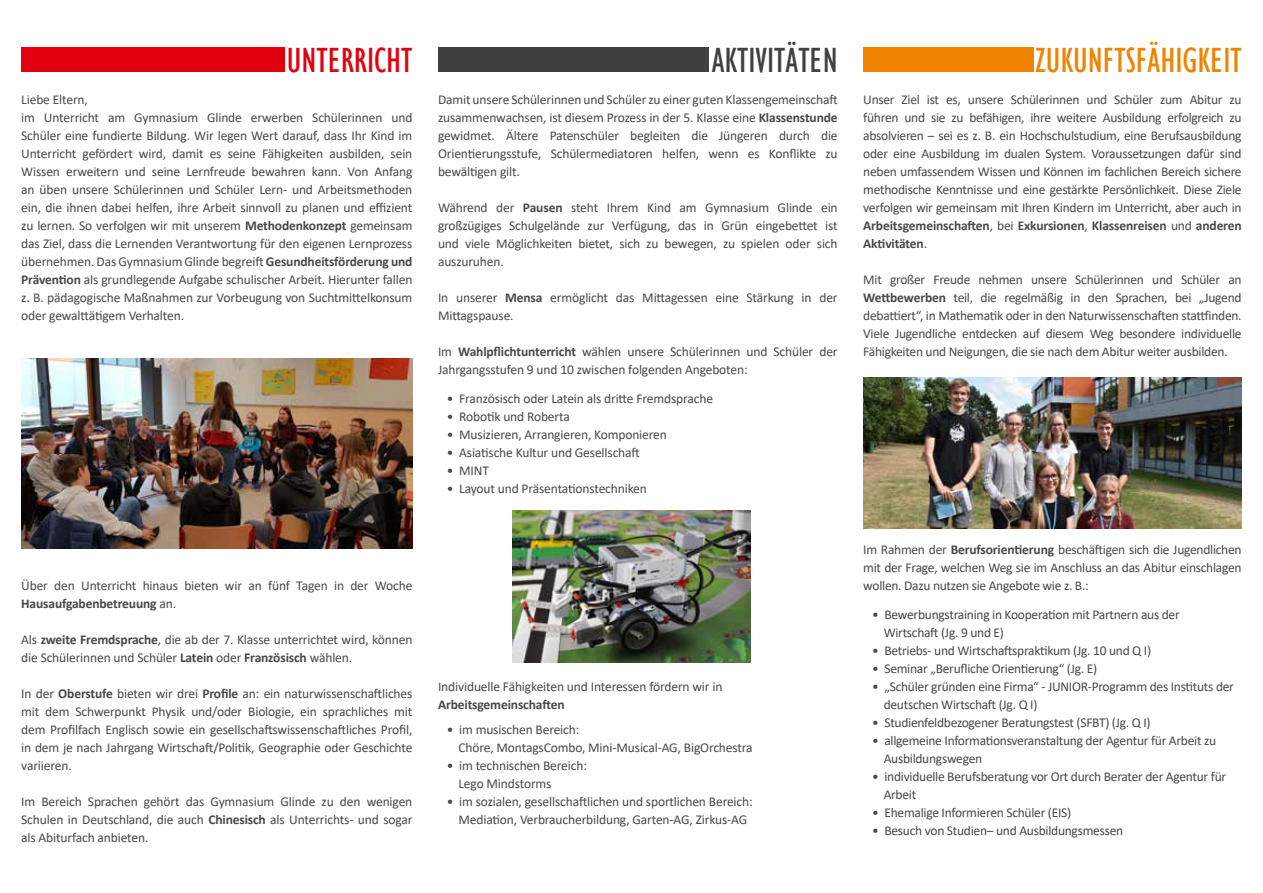
<style>
.page{position:relative;width:1263px;height:893px;background:#fff}
.page>*{position:absolute;margin:0;border:0;box-sizing:border-box;transform-origin:0 0}
.t1{font:condensed 36px "Gill Sans";color:#f08300}
.t2{font:condensed 36px "Gill Sans";color:#404040}
.t3{font:condensed 36px "Gill Sans";color:#e3000e}
.t4{font:13.5px/18px "Calibri";letter-spacing:-.01em;color:#484847}
.t5{font:700 13.5px "Calibri";letter-spacing:-.01em;color:#484847}
.s1{font-weight:700}
</style>
<div class="page">
<div style="left:438px;top:48px;width:271px;height:24px;background:#404040"></div>
<div style="left:21px;top:48px;width:264px;height:24px;background:#e3000e"></div>
<div style="left:863px;top:48px;width:170px;height:24px;background:#f08400"></div>
<img style="left:512px;top:510px;width:238px;height:152px">
<img style="left:21px;top:359px;width:391px;height:190px">
<img style="left:863px;top:377px;width:379px;height:151px">
<h1 class="t3" style="left:287px;top:39px;width:127px">UNTERRICHT</h1>
<h1 class="t2" style="left:712px;top:39px;width:128px">AKTIVITÄTEN</h1>
<h1 class="t1" style="left:1035px;top:39px;width:208px">ZUKUNFTSFÄHIGKEIT</h1>
<p class="t4" style="left:21px;top:91px;width:393px">Liebe Eltern,<br>im Unterricht am Gymnasium Glinde erwerben Schülerinnen und Schüler eine fundierte Bildung. Wir legen Wert darauf, dass Ihr Kind im Unterricht gefördert wird, damit es seine Fähigkeiten ausbilden, sein Wissen erweitern und seine Lernfreude bewahren kann. Von Anfang an üben unsere Schülerinnen und Schüler Lern- und Arbeitsmethoden ein, die ihnen dabei helfen, ihre Arbeit sinnvoll zu planen und effizient zu lernen. So verfolgen wir mit unserem <span class="s1">Methodenkonzept</span> gemeinsam das Ziel, dass die Lernenden Verantwortung für den eigenen Lernprozess übernehmen. Das Gymnasium Glinde begreift <span class="s1">Gesundheitsförderung und Prävention</span> als grundlegende Aufgabe schulischer Arbeit. Hierunter fallen z. B. pädagogische Maßnahmen zur Vorbeugung von Suchtmittelkonsum oder gewalttätigem Verhalten.</p>
<p class="t4" style="left:438px;top:90px;width:401px;text-align:justify">Damit unsere Schülerinnen und Schüler zu einer guten Klassengemeinschaft zusammenwachsen, ist diesem Prozess in der 5. Klasse eine <span class="s1">Klassenstunde </span>gewidmet. Ältere Patenschüler begleiten die Jüngeren durch die Orientierungsstufe, Schülermediatoren helfen, wenn es Konflikte zu bewältigen gilt.</p>
<p class="t4" style="left:438px;top:198px;width:401px;text-align:justify">Während der <span class="s1">Pausen</span> steht Ihrem Kind am Gymnasium Glinde ein großzügiges Schulgelände zur Verfügung, das in Grün eingebettet ist und viele Möglichkeiten bietet, sich zu bewegen, zu spielen oder sich auszuruhen.</p>
<p class="t4" style="left:438px;top:288px;width:401px">In unserer <span class="s1">Mensa</span> ermöglicht das Mittagessen eine Stärkung in der<br>Mittagspause.</p>
<p class="t4" style="left:438px;top:342px;width:401px">Im <span class="s1">Wahlpflichtunterricht</span> wählen unsere Schülerinnen und Schüler der<br>Jahrgangsstufen 9 und 10 zwischen folgenden Angeboten:</p>
<p class="t4" style="left:447px;top:389px;width:268px">• Französisch oder Latein als dritte Fremdsprache</p>
<p class="t4" style="left:447px;top:407px;width:125px">• Robotik und Roberta</p>
<p class="t4" style="left:447px;top:425px;width:222px">• Musizieren, Arrangieren, Komponieren</p>
<p class="t4" style="left:447px;top:443px;width:194px">• Asiatische Kultur und Gesellschaft</p>
<p class="t4" style="left:447px;top:461px;width:44px">• MINT</p>
<p class="t4" style="left:447px;top:479px;width:202px">• Layout und Präsentationstechniken</p>
<p class="t4" style="left:21px;top:577px;width:393px">Über den Unterricht hinaus bieten wir an fünf Tagen in der Woche<br><span class="s1">Hausaufgabenbetreuung</span> an.</p>
<p class="t4" style="left:21px;top:631px;width:393px">Als <span class="s1">zweite Fremdsprache</span>, die ab der 7. Klasse unterrichtet wird, können die Schülerinnen und Schüler <span class="s1">Latein</span> oder <span class="s1">Französisch</span> wählen.</p>
<p class="t4" style="left:21px;top:685px;width:393px;text-align:justify">In der <span class="s1">Oberstufe</span> bieten wir drei <span class="s1">Profile</span> an: ein naturwissenschaftliches mit dem Schwerpunkt Physik und/oder Biologie, ein sprachliches mit dem Profilfach Englisch sowie ein gesellschaftswissenschaftliches Profil, in dem je nach Jahrgang Wirtschaft/Politik, Geographie oder Geschichte variieren.</p>
<p class="t4" style="left:21px;top:792px;width:393px;text-align:justify">Im Bereich Sprachen gehört das Gymnasium Glinde zu den wenigen Schulen in Deutschland, die auch <span class="s1">Chinesisch</span> als Unterrichts- und sogar als Abiturfach anbieten.</p>
<p class="t4" style="left:438px;top:677px;width:286px">Individuelle Fähigkeiten und Interessen fördern wir in</p>
<p class="t5" style="left:438px;top:695px;width:128px">Arbeitsgemeinschaften</p>
<p class="t4" style="left:458px;top:720px;width:296px;text-indent:-12px">• im musischen Bereich:<br>Chöre, MontagsCombo, Mini-Musical-AG, BigOrchestra</p>
<p class="t4" style="left:458px;top:756px;width:130px;text-indent:-12px">• im technischen Bereich:<br>Lego Mindstorms</p>
<p class="t4" style="left:447px;top:792px;width:307px;text-align:center">• im sozialen, gesellschaftlichen und sportlichen Bereich:<br>Mediation, Verbraucherbildung, Garten-AG, Zirkus-AG</p>
<p class="t4" style="left:863px;top:90px;width:380px;text-align:justify">Unser Ziel ist es, unsere Schülerinnen und Schüler zum Abitur zu führen und sie zu befähigen, ihre weitere Ausbildung erfolgreich zu absolvieren – sei es z. B. ein Hochschulstudium, eine Berufsausbildung oder eine Ausbildung im dualen System. Voraussetzungen dafür sind neben umfassendem Wissen und Können im fachlichen Bereich sichere methodische Kenntnisse und eine gestärkte Persönlichkeit. Diese Ziele verfolgen wir gemeinsam mit Ihren Kindern im Unterricht, aber auch in <span class="s1">Arbeitsgemeinschaften</span>, bei <span class="s1">Exkursionen</span>, <span class="s1">Klassenreisen</span> und <span class="s1">anderen Aktivitäten</span>.</p>
<p class="t4" style="left:863px;top:270px;width:380px;text-align:justify">Mit großer Freude nehmen unsere Schülerinnen und Schüler an <span class="s1">Wettbewerben</span> teil, die regelmäßig in den Sprachen, bei „Jugend debattiert“, in Mathematik oder in den Naturwissenschaften stattfinden.<br>Viele Jugendliche entdecken auf diesem Weg besondere individuelle Fähigkeiten und Neigungen, die sie nach dem Abitur weiter ausbilden.</p>
<p class="t4" style="left:863px;top:540px;width:380px;text-align:justify">Im Rahmen der <span class="s1">Berufsorientierung</span> beschäftigen sich die Jugendlichen mit der Frage, welchen Weg sie im Anschluss an das Abitur einschlagen wollen. Dazu nutzen sie Angebote wie z. B.:</p>
<p class="t4" style="left:884px;top:605px;width:298px;text-indent:-12px">• Bewerbungstraining in Kooperation mit Partnern aus der<br>Wirtschaft (Jg. 9 und E)</p>
<p class="t4" style="left:872px;top:641px;width:281px">• Betriebs- und Wirtschaftspraktikum (Jg. 10 und Q I)</p>
<p class="t4" style="left:872px;top:659px;width:227px">• Seminar „Berufliche Orientierung“ (Jg. E)</p>
<p class="t4" style="left:884px;top:677px;width:352px;text-indent:-12px">• „Schüler gründen eine Firma“ - JUNIOR-Programm des Instituts der deutschen Wirtschaft (Jg. Q I)</p>
<p class="t4" style="left:872px;top:713px;width:280px">• Studienfeldbezogener Beratungstest (SFBT) (Jg. Q I)</p>
<p class="t4" style="left:884px;top:731px;width:334px;text-indent:-12px">• allgemeine Informationsveranstaltung der Agentur für Arbeit zu<br>Ausbildungswegen</p>
<p class="t4" style="left:884px;top:767px;width:344px;text-indent:-12px">• individuelle Berufsberatung vor Ort durch Berater der Agentur für<br>Arbeit</p>
<p class="t4" style="left:872px;top:803px;width:201px">• Ehemalige Informieren Schüler (EIS)</p>
<p class="t4" style="left:872px;top:821px;width:253px">• Besuch von Studien– und Ausbildungsmessen</p>
</div>
